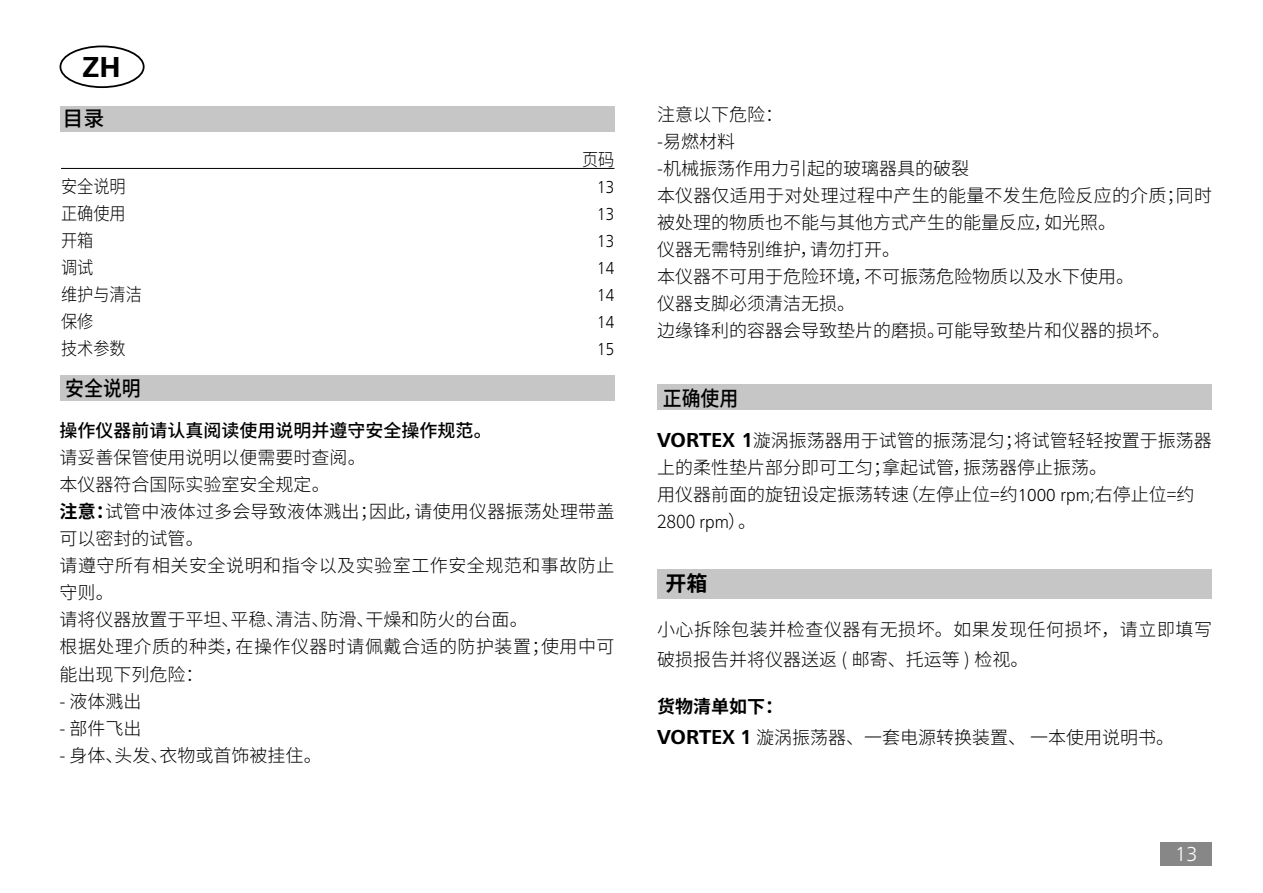
<style>
.page{position:relative;width:1263px;height:893px;background:#fff}
.page>*{position:absolute;margin:0;border:0;box-sizing:border-box;transform-origin:0 0}
.t1{font:700 30px "Frutiger Next IKA";color:#000}
.t2{font:500 21px "Source Han Sans CN";color:#000;scale:.9 1}
.t3{font:300 21px "Frutiger Next IKA";color:#fff}
.t4{font:500 21px "Source Han Sans CN";color:#000}
.t5{font:700 21px "Source Han Sans CN";color:#000}
.t6{font:300 18px/27px "Source Han Sans CN";color:#000}
.t7{font:300 18px/30px "Source Han Sans CN";letter-spacing:.03em;color:#000}
.t8{font:300 18px "Source Han Sans CN";color:#000;scale:.9 1}
.t9{font:500 18px "Source Han Sans CN";color:#000}
.t10{font:300 18px "Frutiger Next IKA";color:#000;scale:.9 1}
.s1{font-weight:700}
.s2{font-family:"Frutiger Next IKA";font-weight:700;font-size:21px}
.s3{font-family:"Frutiger Next IKA"}
</style>
<div class="page">
<div style="left:1161px;top:842px;width:51px;height:24px;background:#878787"></div>
<hr style="left:61px;top:168px;width:553px;height:1px;background:#000">
<div style="left:60px;top:106px;width:554px;height:26px;background:#c6c6c6"></div>
<div style="left:60px;top:46px;width:85px;height:42px;border:2px solid #000;border-radius:50%"></div>
<div style="left:60px;top:375px;width:554px;height:25px;background:#c6c6c6"></div>
<div style="left:657px;top:385px;width:555px;height:25px;background:#c6c6c6"></div>
<div style="left:657px;top:569px;width:555px;height:29px;background:#c6c6c6"></div>
<h1 class="t1" style="left:83px;top:50px;width:40px">ZH</h1>
<p class="t4" style="left:63px;top:106px;width:43px">目录</p>
<p class="t8" style="left:582px;top:149px;width:38px">页码</p>
<p class="t8" style="left:61px;top:176px;width:74px">安全说明</p>
<p class="t10" style="left:597px;top:176px;width:21px">13</p>
<p class="t8" style="left:61px;top:203px;width:74px">正确使用</p>
<p class="t10" style="left:597px;top:203px;width:21px">13</p>
<p class="t8" style="left:61px;top:230px;width:37px">开箱</p>
<p class="t10" style="left:597px;top:230px;width:21px">13</p>
<p class="t8" style="left:61px;top:257px;width:37px">调试</p>
<p class="t10" style="left:597px;top:257px;width:21px">14</p>
<p class="t8" style="left:61px;top:284px;width:92px">维护与清洁</p>
<p class="t10" style="left:597px;top:284px;width:21px">14</p>
<p class="t8" style="left:61px;top:311px;width:37px">保修</p>
<p class="t10" style="left:597px;top:311px;width:21px">14</p>
<p class="t8" style="left:61px;top:338px;width:74px">技术参数</p>
<p class="t10" style="left:597px;top:338px;width:21px">15</p>
<p class="t6" style="left:657px;top:101px;width:556px">注意以下危险：<br>-易燃材料<br>-机械振荡作用力引起的玻璃器具的破裂<br>本仪器仅适用于对处理过程中产生的能量不发生危险反应的介质；同时被处理的物质也不能与其他方式产生的能量反应，如光照。<br>仪器无需特别维护，请勿打开。<br>本仪器不可用于危险环境，不可振荡危险物质以及水下使用。<br>仪器支脚必须清洁无损。<br>边缘锋利的容器会导致垫片的磨损。可能导致垫片和仪器的损坏。</p>
<p class="t2" style="left:65px;top:376px;width:86px">安全说明</p>
<p class="t2" style="left:663px;top:386px;width:85px">正确使用</p>
<p class="t9" style="left:60px;top:421px;width:434px">操作仪器前请认真阅读使用说明并遵守安全操作规范。</p>
<p class="t6" style="left:60px;top:445px;width:557px">请妥善保管使用说明以便需要时查阅。<br>本仪器符合国际实验室安全规定。<br><span class="s1">注意：</span>试管中液体过多会导致液体溅出；因此，请使用仪器振荡处理带盖可以密封的试管。<br>请遵守所有相关安全说明和指令以及实验室工作安全规范和事故防止守则。<br>请将仪器放置于平坦、平稳、清洁、防滑、干燥和防火的台面。<br>根据处理介质的种类，在操作仪器时请佩戴合适的防护装置；使用中可能出现下列危险：</p>
<p class="t6" style="left:60px;top:688px;width:83px">- 液体溅出</p>
<p class="t6" style="left:60px;top:715px;width:83px">- 部件飞出</p>
<p class="t6" style="left:60px;top:742px;width:264px">- 身体、头发、衣物或首饰被挂住。</p>
<p class="t6" style="left:657px;top:427px;width:556px"><span class="s2">VORTEX 1</span>漩涡振荡器用于试管的振荡混匀；将试管轻轻按置于振荡器上的柔性垫片部分即可工匀；拿起试管，振荡器停止振荡。<br>用仪器前面的旋钮设定振荡转速（左停止位=约<span class="s3">1000 rpm;</span>右停止位=约<br>2800 <span class="s3">rpm</span>）。</p>
<p class="t5" style="left:665px;top:571px;width:43px">开箱</p>
<p class="t7" style="left:657px;top:614px;width:557px">小心拆除包装并检查仪器有无损坏。如果发现任何损坏，请立即填写破损报告并将仪器送返 ( 邮寄、托运等 ) 检视。</p>
<p class="t6" style="left:657px;top:691px;width:519px;line-height:31.5px"><span class="s1">货物清单如下：<br></span><span class="s2">VORTEX 1</span> 漩涡振荡器、一套电源转换装置、一本使用说明书。</p>
<p class="t3" style="left:1175px;top:842px;width:24px">13</p>
</div>
